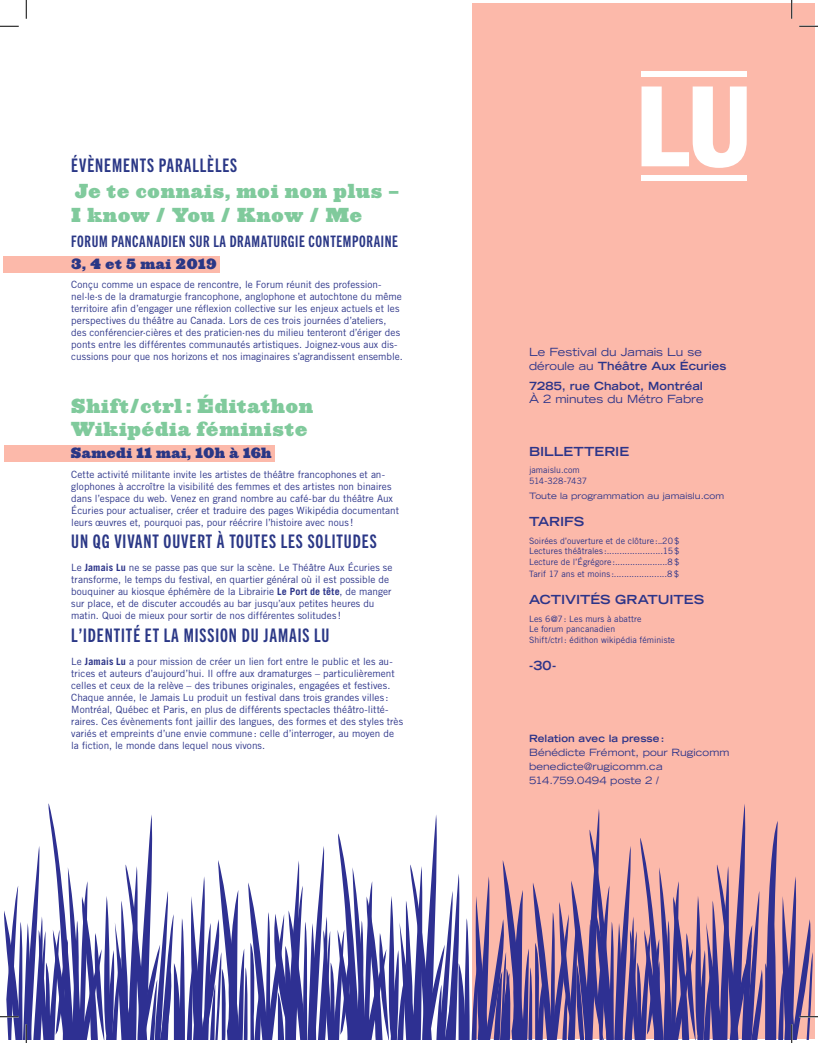
<style>
.page{position:relative;width:818px;height:1043px;background:#fff}
.page>*{position:absolute;margin:0;border:0;box-sizing:border-box;transform-origin:0 0}
.t1{font:18.75px "Trade Gothic Next LT Pro Bd Cm";letter-spacing:.05em;color:#2a3786}
.t2{font:18.75px/23.8px "Ziggurat HTF Black";letter-spacing:.05em;color:#80ca9c}
.t3{font:15.88px "Trade Gothic Next LT Pro Bd Cm";letter-spacing:.04em;color:#2a3786}
.t4{font:13.75px "Ziggurat HTF Black";letter-spacing:.04em;color:#2a3786}
.texte{font:700 expanded 12.5px "Trade Gothic LT Std";letter-spacing:-.005em;color:#2c3489}
.texte-2{font:expanded 11.25px/13.5px "Trade Gothic LT Std";letter-spacing:-.005em;color:#2c3489}
.texte-3{font:700 expanded 11.25px/13.5px "Trade Gothic LT Std";letter-spacing:.005em;color:#2c3489}
.texte-4{font:10px/12px "Trade Gothic LT Std";color:#2c3489}
.texte-5{font:expanded 10px/13.8px "Trade Gothic LT Std";letter-spacing:.005em;color:#2c3489}
.texte-6{font:8.75px/10.5px "Trade Gothic LT Std";letter-spacing:.005em;color:#2c3489}
.texte-7{font:expanded 8.75px "Trade Gothic LT Std";letter-spacing:.01em;color:#2c3489}
.s1{font-weight:700}
.s2{font-weight:400}
</style>
<div class="page">
<div style="left:472px;top:4px;width:342px;height:1035px;background:#fcb9aa"></div>
<div style="left:4px;top:256px;width:216px;height:16px;background:#fcb9aa"></div>
<div style="left:4px;top:445px;width:270px;height:17px;background:#fcb9aa"></div>
<div style="left:641px;top:175px;width:105px;height:6px;background:#fff"></div>
<div style="left:641px;top:71px;width:105px;height:6px;background:#fff"></div>
<svg style="left:641px;top:86px;width:105px;height:82px"></svg>
<svg style="left:0;top:25px;width:19px;height:2px"></svg>
<svg style="left:799px;top:25px;width:19px;height:2px"></svg>
<svg style="left:25px;top:0;width:2px;height:19px"></svg>
<svg style="left:790px;top:0;width:2px;height:19px"></svg>
<svg style="left:0;top:803px;width:818px;height:239px"></svg>
<p class="t1" style="left:71px;top:152px;width:167px">ÉVÈNEMENTS PARALLÈLES</p>
<p class="t2" style="left:71px;top:179px;width:329px">Je te connais, moi non plus –<br>I know / You / Know / Me</p>
<p class="t3" style="left:71px;top:230px;width:328px">FORUM PANCANADIEN SUR LA DRAMATURGIE CONTEMPORAINE</p>
<p class="texte-4" style="left:71px;top:278px;width:333px">Conçu comme un espace de rencontre, le Forum réunit des profession&shy;nel∙le∙s de la dramaturgie francophone, anglophone et autochtone du même territoire afin d’engager une réflexion collective sur les enjeux actuels et les perspectives du théâtre au Canada. Lors de ces trois journées d’ateliers, des conférencier∙cières et des praticien∙nes du milieu tenteront d’ériger des ponts entre les différentes communautés artistiques. Joignez-vous aux dis&shy;cussions pour que nos horizons et nos imaginaires s’agrandissent ensemble.</p>
<p class="t2" style="left:71px;top:394px;width:243px">Shift/ctrl : Éditathon<br>Wikipédia féministe</p>
<p class="texte-4" style="left:71px;top:468px;width:329px">Cette activité militante invite les artistes de théâtre francophones et an&shy;glophones à accroître la visibilité des femmes et des artistes non binaires dans l’espace du web. Venez en grand nombre au café-bar du théâtre Aux Écuries pour actualiser, créer et traduire des pages Wikipédia documentant leurs œuvres et, pourquoi pas, pour réécrire l’histoire avec nous !</p>
<p class="t1" style="left:71px;top:529px;width:307px">UN QG VIVANT OUVERT À TOUTES LES SOLITUDES</p>
<p class="texte-4" style="left:71px;top:561px;width:323px">Le <span class="s1">Jamais Lu</span> ne se passe pas que sur la scène. Le Théâtre Aux Écuries se transforme, le temps du festival, en quartier général où il est possible de bouquiner au kiosque éphémère de la Librairie <span class="s1">Le Port de tête</span>, de manger sur place, et de discuter accoudés au bar jusqu’aux petites heures du matin. Quoi de mieux pour sortir de nos différentes solitudes !</p>
<p class="t1" style="left:71px;top:622px;width:260px">L’IDENTITÉ ET LA MISSION DU JAMAIS LU</p>
<p class="texte-4" style="left:71px;top:655px;width:333px">Le <span class="s1">Jamais Lu</span> a pour mission de créer un lien fort entre le public et les au&shy;trices et auteurs d’aujourd’hui. Il offre aux dramaturges – particulièrement celles et ceux de la relève – des tribunes originales, engagées et festives.<br>Chaque année, le Jamais Lu produit un festival dans trois grandes villes :<br>Montréal, Québec et Paris, en plus de différents spectacles théâtro-litté&shy;raires. Ces évènements font jaillir des langues, des formes et des styles très variés et empreints d’une envie commune: celle d’interroger, au moyen de la fiction, le monde dans lequel nous vivons.</p>
<p class="t4" style="left:71px;top:254px;width:147px">3, 4 et 5 mai 2019</p>
<p class="t4" style="left:71px;top:443px;width:202px">Samedi 11 mai, 10h à 16h</p>
<p class="texte-2" style="left:529px;top:345px;width:199px">Le Festival du Jamais Lu se déroule au <span class="s1">Théâtre Aux Écuries</span></p>
<p class="texte-3" style="left:529px;top:379px;width:176px">7285, rue Chabot, Montréal<br><span class="s2">À 2 minutes du Métro Fabre</span></p>
<p class="texte" style="left:529px;top:443px;width:101px">BILLETTERIE</p>
<p class="texte-6" style="left:529px;top:464px;width:60px">jamaislu.com<br>514-328-7437</p>
<p class="texte-7" style="left:529px;top:489px;width:197px">Toute la programmation au jamaislu.com</p>
<p class="texte" style="left:529px;top:513px;width:57px">TARIFS</p>
<p class="texte-6" style="left:529px;top:535px;width:152px;text-align:justify">Soirées d’ouverture et de clôture :..20$ Lectures théâtrales :......................15$ Lecture de l’Égrégore :.....................8$</p>
<p class="texte-6" style="left:529px;top:568px;width:151px">Tarif 17 ans et moins :.....................8$</p>
<p class="texte" style="left:529px;top:591px;width:176px">ACTIVITÉS GRATUITES</p>
<p class="texte-6" style="left:529px;top:613px;width:147px">Les 6@7: Les murs à abattre<br>Le forum pancanadien<br>Shift/ctrl: édithon wikipédia féministe</p>
<p class="texte" style="left:529px;top:657px;width:29px">-30-</p>
<p class="texte-5" style="left:529px;top:731px;width:202px"><span class="s1">Relation avec la presse:<br></span>Bénédicte Frémont, pour Rugicomm benedicte@rugicomm.ca<br>514.759.0494 poste 2 /</p>
</div>
